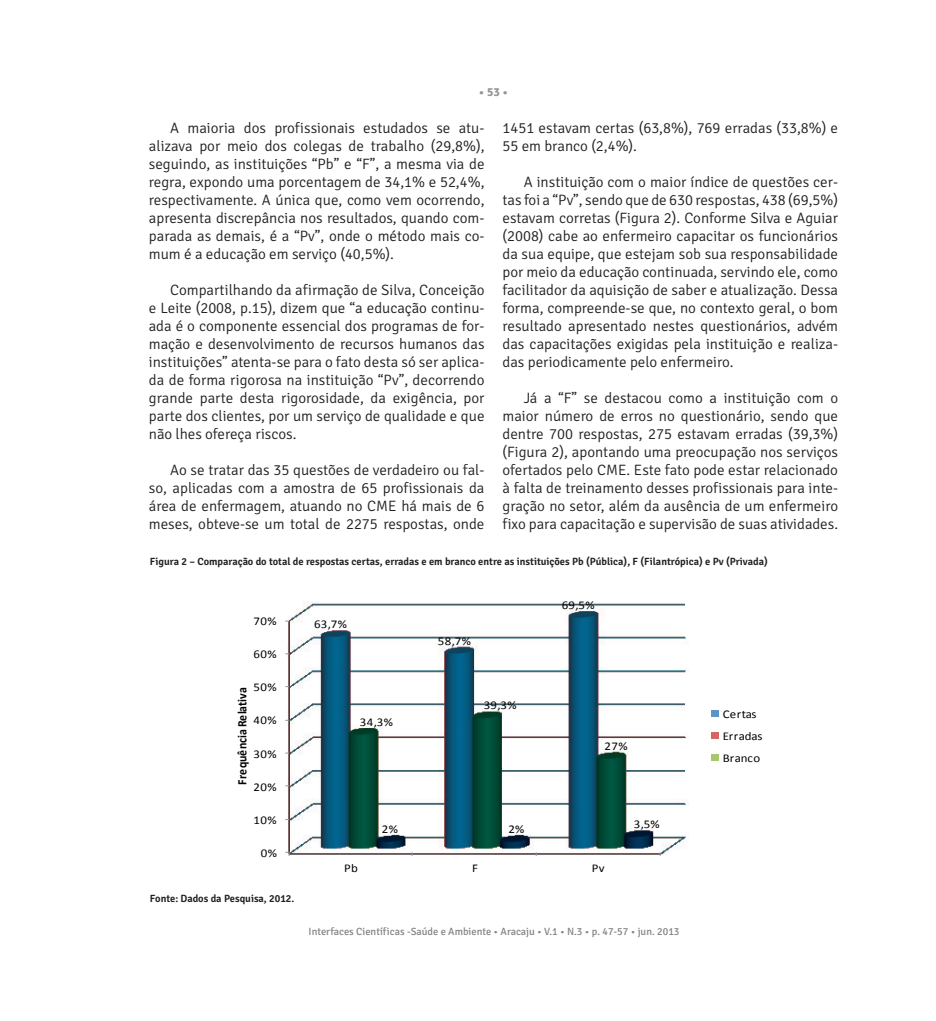
<style>
.page{position:relative;width:936px;height:1021px;background:#fff}
.page>*{position:absolute;margin:0;border:0;box-sizing:border-box;transform-origin:0 0}
.t1{font:300 15px/18px "Signika";color:#231f20;text-align:justify}
.t2{font:700 12.9px "Calibri";color:#040503;scale:.92 1}
.t3{font:700 12px "Signika";color:#939598}
.t4{font:11.85px "Calibri";letter-spacing:.03em;color:#040503;scale:1.09 1}
.t5{font:11.85px/22px "Calibri";letter-spacing:.01em;color:#040503;scale:1.09 1}
.t6{font:600 10.5px "Signika";color:#231f20}
.t7{font:10.5px "Signika";color:#808285}
</style>
<div class="page">
<img style="left:287px;top:601px;width:401px;height:253px">
<svg style="left:285px;top:851px;width:5px;height:5px"></svg>
<div style="left:711px;top:710px;width:8px;height:7px;background:#5d93c8"></div>
<div style="left:711px;top:732px;width:8px;height:7px;background:#d16760"></div>
<div style="left:711px;top:754px;width:8px;height:6px;background:#a8c66f"></div>
<p class="t3" style="left:479px;top:85px;width:31px">• 53 •</p>
<p class="t1" style="left:149px;top:119px;width:337px;text-indent:21px">A maioria dos profissionais estudados se atu&shy;alizava por meio dos colegas de trabalho (29,8%), seguindo, as instituições “Pb” e “F”, a mesma via de regra, expondo uma porcentagem de 34,1% e 52,4%, respectivamente. A única que, como vem ocorrendo, apresenta discrepância nos resultados, quando com&shy;parada as demais, é a “Pv”, onde o método mais co&shy;mum é a educação em serviço (40,5%).</p>
<p class="t1" style="left:149px;top:281px;width:337px;text-indent:21px">Compartilhando da afirmação de Silva, Conceição e Leite (2008, p.15), dizem que “a educação continu&shy;ada é o componente essencial dos programas de for&shy;mação e desenvolvimento de recursos humanos das instituições” atenta-se para o fato desta só ser aplica&shy;da de forma rigorosa na instituição “Pv”, decorrendo grande parte desta rigorosidade, da exigência, por parte dos clientes, por um serviço de qualidade e que não lhes ofereça riscos.</p>
<p class="t1" style="left:149px;top:461px;width:337px;text-indent:21px">Ao se tratar das 35 questões de verdadeiro ou fal&shy;so, aplicadas com a amostra de 65 profissionais da área de enfermagem, atuando no CME há mais de 6 meses, obteve-se um total de 2275 respostas, onde</p>
<p class="t1" style="left:502px;top:119px;width:337px">1451 estavam certas (63,8%), 769 erradas (33,8%) e<br>55 em branco (2,4%).</p>
<p class="t1" style="left:502px;top:173px;width:337px;text-indent:21px">A instituição com o maior índice de questões cer&shy;tas foi a “Pv”, sendo que de 630 respostas, 438 (69,5%) estavam corretas (Figura 2). Conforme Silva e Aguiar (2008) cabe ao enfermeiro capacitar os funcionários da sua equipe, que estejam sob sua responsabilidade por meio da educação continuada, servindo ele, como facilitador da aquisição de saber e atualização. Dessa forma, compreende-se que, no contexto geral, o bom resultado apresentado nestes questionários, advém das capacitações exigidas pela instituição e realiza&shy;das periodicamente pelo enfermeiro.</p>
<p class="t1" style="left:502px;top:389px;width:337px;text-indent:21px">Já a “F” se destacou como a instituição com o maior número de erros no questionário, sendo que dentre 700 respostas, 275 estavam erradas (39,3%) (Figura 2), apontando uma preocupação nos serviços ofertados pelo CME. Este fato pode estar relacionado à falta de treinamento desses profissionais para inte&shy;gração no setor, além da ausência de um enfermeiro fixo para capacitação e supervisão de suas atividades.</p>
<p class="t6" style="left:150px;top:555px;width:619px">Figura 2 – Comparação do total de respostas certas, erradas e em branco entre as instituições Pb (Pública), F (Filantrópica) e Pv (Privada)</p>
<p class="t4" style="left:253px;top:613px;width:23px">70%</p>
<p class="t4" style="left:253px;top:646px;width:23px">60%</p>
<p class="t4" style="left:253px;top:679px;width:23px">50%</p>
<p class="t2" style="left:234px;top:784px;width:107px;rotate:-90deg">Frequência Relativa</p>
<p class="t4" style="left:253px;top:713px;width:23px">40%</p>
<p class="t4" style="left:253px;top:746px;width:23px">30%</p>
<p class="t4" style="left:253px;top:779px;width:23px">20%</p>
<p class="t4" style="left:253px;top:812px;width:23px">10%</p>
<p class="t4" style="left:261px;top:845px;width:16px">0%</p>
<p class="t6" style="left:150px;top:892px;width:146px">Fonte: Dados da Pesquisa, 2012.</p>
<p class="t4" style="left:314px;top:616px;width:32px">63,7%</p>
<p class="t4" style="left:360px;top:714px;width:32px">34,3%</p>
<p class="t4" style="left:438px;top:633px;width:32px">58,7%</p>
<p class="t4" style="left:483px;top:697px;width:32px">39,3%</p>
<p class="t4" style="left:561px;top:597px;width:32px">69,5%</p>
<p class="t4" style="left:604px;top:738px;width:23px">27%</p>
<p class="t4" style="left:382px;top:821px;width:16px">2%</p>
<p class="t4" style="left:508px;top:821px;width:16px">2%</p>
<p class="t4" style="left:633px;top:816px;width:25px">3,5%</p>
<p class="t4" style="left:344px;top:861px;width:14px">Pb</p>
<p class="t4" style="left:472px;top:861px;width:7px">F</p>
<p class="t4" style="left:592px;top:861px;width:13px">Pv</p>
<p class="t7" style="left:308px;top:925px;width:372px">Interfaces Científicas -Saúde e Ambiente • Aracaju • V.1 • N.3 • p. 47-57 • jun. 2013</p>
<p class="t5" style="left:722px;top:703px;width:38px">Certas<br>Erradas<br>Branco</p>
</div>
